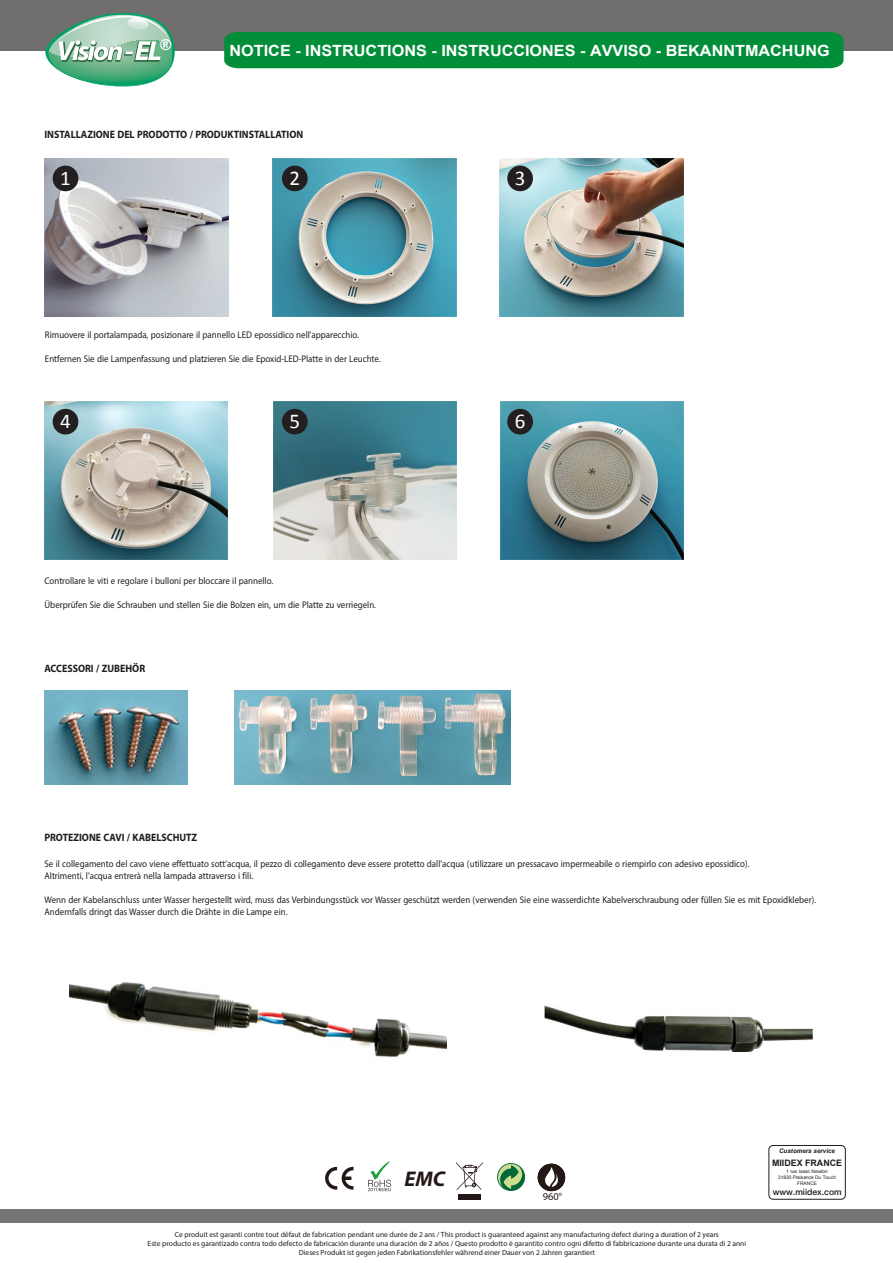
<style>
.page{position:relative;width:893px;height:1263px;background:#fff}
.page>*{position:absolute;margin:0;border:0;box-sizing:border-box;transform-origin:0 0}
.t1{font:italic 700 21.3px "Myriad Pro";color:#231815}
.t2{font:21px "Calibri";color:#fff}
.t3{font:700 15.45px "Arial";color:#fff;scale:1.05 1}
.t4{font:700 15px "Myriad Arabic";color:#1e1e1c;scale:.92 1}
.t5{font:900 14.85px "Arial";color:#fff}
.t6{font:13.5px/24px "Myriad Arabic";color:#1e1e1c;scale:.92 1}
.t7{font:10.5px "Myriad Pro";color:#231815}
.t8{font:700 8.85px "Arial";color:#1e1e1c}
.t9{font:500 8.7px "Helvetica Neue LT Std";color:#1e1e1c}
.t10{font:7.5px/9px "Myriad Pro";color:#1e1e1c;text-align:center}
.t11{font:italic 700 6.3px "Arial";color:#1e1e1c}
.t12{font:4.8px/5.8px "Arial";color:#1e1e1c;text-align:center}
</style>
<div class="page">
<div style="left:0;top:0;width:892px;height:50px;background:#706f6e"></div>
<svg style="left:45px;top:12px;width:130px;height:75px"></svg>
<div style="left:224px;top:32px;width:619px;height:36px;background:#028d39"></div>
<div style="left:768px;top:1145px;width:77px;height:55px;border:1px solid #1d1e1c;border-radius:4px"></div>
<img style="left:45px;top:158px;width:183px;height:158px">
<img style="left:272px;top:158px;width:184px;height:158px">
<img style="left:499px;top:158px;width:184px;height:158px">
<img style="left:45px;top:402px;width:182px;height:158px">
<img style="left:273px;top:402px;width:184px;height:158px">
<img style="left:500px;top:402px;width:183px;height:158px">
<img style="left:235px;top:691px;width:276px;height:93px">
<img style="left:45px;top:691px;width:143px;height:93px">
<div style="left:53px;top:166px;width:25px;height:25px;background:#231f20;border-radius:50%"></div>
<div style="left:282px;top:166px;width:25px;height:25px;background:#231f20;border-radius:50%"></div>
<div style="left:507px;top:166px;width:26px;height:25px;background:#231f20;border-radius:50%"></div>
<div style="left:53px;top:409px;width:25px;height:26px;background:#231f20;border-radius:50%"></div>
<div style="left:282px;top:409px;width:25px;height:26px;background:#231f20;border-radius:50%"></div>
<div style="left:507px;top:409px;width:26px;height:26px;background:#231f20;border-radius:50%"></div>
<img style="left:544px;top:1005px;width:268px;height:47px">
<img style="left:70px;top:982px;width:376px;height:76px">
<div style="left:0;top:1210px;width:892px;height:13px;background:#777575"></div>
<svg style="left:368px;top:1161px;width:23px;height:30px"></svg>
<svg style="left:325px;top:1167px;width:28px;height:23px"></svg>
<svg style="left:497px;top:1163px;width:28px;height:28px"></svg>
<svg style="left:456px;top:1162px;width:27px;height:28px"></svg>
<div style="left:458px;top:1194px;width:22px;height:5px;background:#231815"></div>
<div style="left:537px;top:1164px;width:28px;height:27px;background:#231815;border-radius:50%"></div>
<svg style="left:545px;top:1167px;width:13px;height:20px"></svg>
<p class="t5" style="left:160px;top:34px;width:13px">®</p>
<p class="t3" style="left:229px;top:40px;width:573px">NOTICE - INSTRUCTIONS - INSTRUCCIONES - AVVISO - BEKANNTMACHUNG</p>
<p class="t4" style="left:44px;top:124px;width:283px">INSTALLAZIONE DEL PRODOTTO / PRODUKTINSTALLATION</p>
<h2 class="t2" style="left:60px;top:165px;width:12px">1</h2>
<h2 class="t2" style="left:289px;top:165px;width:12px">2</h2>
<h2 class="t2" style="left:515px;top:165px;width:12px">3</h2>
<p class="t6" style="left:45px;top:323px;width:366px">Rimuovere il portalampada, posizionare il pannello LED epossidico nell'apparecchio.<br>Entfernen Sie die Lampenfassung und platzieren Sie die Epoxid-LED-Platte in der Leuchte.</p>
<h2 class="t2" style="left:60px;top:408px;width:12px">4</h2>
<h2 class="t2" style="left:289px;top:408px;width:12px">5</h2>
<h2 class="t2" style="left:515px;top:408px;width:12px">6</h2>
<p class="t6" style="left:45px;top:569px;width:362px">Controllare le viti e regolare i bulloni per bloccare il pannello.<br>Überprüfen Sie die Schrauben und stellen Sie die Bolzen ein, um die Platte zu verriegeln.</p>
<p class="t4" style="left:44px;top:658px;width:111px">ACCESSORI / ZUBEHÖR</p>
<p class="t4" style="left:44px;top:827px;width:168px">PROTEZIONE CAVI / KABELSCHUTZ</p>
<p class="t6" style="left:44px;top:858px;width:768px;line-height:12px">Se il collegamento del cavo viene effettuato sott'acqua, il pezzo di collegamento deve essere protetto dall'acqua (utilizzare un pressacavo impermeabile o riempirlo con adesivo epossidico).<br>Altrimenti, l'acqua entrerà nella lampada attraverso i fili.</p>
<p class="t6" style="left:44px;top:894px;width:840px;line-height:12px">Wenn der Kabelanschluss unter Wasser hergestellt wird, muss das Verbindungsstück vor Wasser geschützt werden (verwenden Sie eine wasserdichte Kabelverschraubung oder füllen Sie es mit Epoxidkleber).<br>Andernfalls dringt das Wasser durch die Drähte in die Lampe ein.</p>
<h1 class="t1" style="left:404px;top:1165px;width:42px">EMC</h1>
<p class="t7" style="left:543px;top:1190px;width:21px">960°</p>
<p class="t10" style="left:148px;top:1230px;width:600px">Ce produit est garanti contre tout défaut de fabrication pendant une durée de 2 ans / This product is guaranteed against any manufacturing defect during a duration of 2 years<br>Este producto es garantizado contra todo defecto de fabricación durante una duración de 2 años / Questo prodotto è garantito contro ogni difetto di fabbricazione durante una durata di 2 anni<br>Dieses Produkt ist gegen jeden Fabrikationsfehler während einer Dauer von 2 Jahren garantiert</p>
<p class="t11" style="left:779px;top:1147px;width:58px">Customers service</p>
<p class="t12" style="left:778px;top:1168px;width:59px">1 rue Isaac Newton<br>31830 Plaisance Du Touch<br>FRANCE</p>
<p class="t8" style="left:772px;top:1157px;width:72px">MIIDEX FRANCE</p>
<p class="t9" style="left:772px;top:1187px;width:71px">www.miidex.com</p>
</div>
